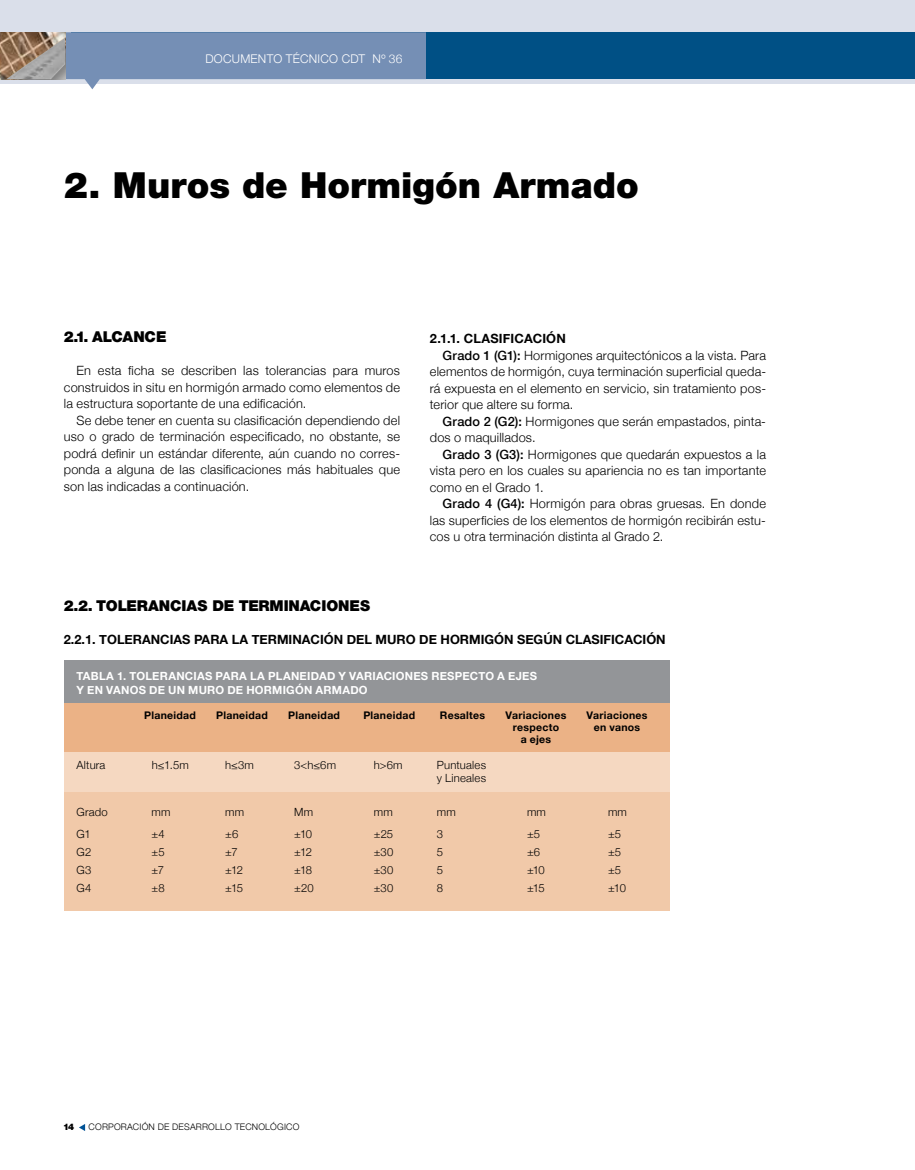
<style>
.page{position:relative;width:915px;height:1170px;background:#fff}
.page>*{position:absolute;margin:0;border:0;box-sizing:border-box;transform-origin:0 0}
.t1{font:900 36px "Helvetica Neue";letter-spacing:.005em;color:#000}
.t2{font:900 15px "Helvetica Neue";letter-spacing:-.01em;color:#000}
.t3{font:300 12.75px/16.5px "Helvetica Neue";letter-spacing:.015em;color:#000;text-align:justify}
.t4{font:700 12.75px "Helvetica Neue";color:#000}
.t5{font:300 12px "Helvetica Neue";letter-spacing:.02em;color:#fff}
.t6{font:300 11.25px/13.5px "Helvetica Neue";letter-spacing:.015em;color:#000}
.t7{font:700 11.25px "Helvetica Neue";letter-spacing:.02em;color:#fff}
.t8{font:700 10.5px "Helvetica Neue";letter-spacing:.025em;color:#000}
.t9{font:300 9px "Helvetica Neue";letter-spacing:.02em;color:#000}
.t10{font:900 9px "Helvetica Neue";color:#000}
.s1{font-weight:500}
</style>
<div class="page">
<svg style="left:79px;top:1124px;width:6px;height:6px"></svg>
<div style="left:0;top:0;width:914px;height:84px;background:#dadfea"></div>
<div style="left:72px;top:32px;width:842px;height:47px;background:#005085"></div>
<svg style="left:0;top:32px;width:426px;height:57px"></svg>
<div style="left:0;top:32px;width:65px;height:47px;background:#000;opacity:.37"></div>
<img style="left:6px;top:38px;width:59px;height:41px">
<div style="left:64px;top:660px;width:605px;height:54px;background:#939598"></div>
<div style="left:64px;top:712px;width:605px;height:198px;background:#f1c9a9"></div>
<div style="left:64px;top:703px;width:605px;height:52px;background:#ebb286"></div>
<div style="left:64px;top:752px;width:605px;height:40px;background:#f5d8c1"></div>
<p class="t5" style="left:205px;top:52px;width:198px">documento técnico cdt nº 36</p>
<h1 class="t1" style="left:64px;top:163px;width:576px">2. MUROS DE HORMIGÓN ARMADO</h1>
<p class="t2" style="left:64px;top:328px;width:104px">2.1. ALCANCE</p>
<p class="t3" style="left:64px;top:362px;width:337px;text-indent:13px">En esta ficha se describen las tolerancias para muros construidos in situ en hormigón armado como elementos de la estructura soportante de una edificación.</p>
<p class="t3" style="left:64px;top:412px;width:337px;text-indent:13px">Se debe tener en cuenta su clasificación dependiendo del uso o grado de terminación especificado, no obstante, se podrá definir un estándar diferente, aún cuando no corres&shy;ponda a alguna de las clasificaciones más habituales que son las indicadas a continuación.</p>
<p class="t4" style="left:429px;top:331px;width:137px">2.1.1. CLASIFICACIÓN</p>
<p class="t3" style="left:442px;top:346px;width:325px"><span class="s1">Grado 1 (G1):</span> Hormigones arquitectónicos a la vista. Para</p>
<p class="t3" style="left:429px;top:363px;width:337px">elementos de hormigón, cuya terminación superficial queda-</p>
<p class="t3" style="left:429px;top:379px;width:337px">rá expuesta en el elemento en servicio, sin tratamiento pos-</p>
<p class="t3" style="left:429px;top:396px;width:145px">terior que altere su forma.</p>
<p class="t3" style="left:442px;top:412px;width:325px"><span class="s1">Grado 2 (G2):</span> Hormigones que serán empastados, pinta-</p>
<p class="t3" style="left:429px;top:429px;width:107px">dos o maquillados.</p>
<p class="t3" style="left:442px;top:445px;width:325px"><span class="s1">Grado 3 (G3):</span> Hormigones que quedarán expuestos a la</p>
<p class="t3" style="left:429px;top:462px;width:337px">vista pero en los cuales su apariencia no es tan importante</p>
<p class="t3" style="left:429px;top:478px;width:115px">como en el Grado 1.</p>
<p class="t3" style="left:442px;top:495px;width:325px"><span class="s1">Grado 4 (G4):</span> Hormigón para obras gruesas. En donde</p>
<p class="t3" style="left:429px;top:511px;width:337px">las superficies de los elementos de hormigón recibirán estu-</p>
<p class="t3" style="left:429px;top:528px;width:235px">cos u otra terminación distinta al Grado 2.</p>
<p class="t2" style="left:64px;top:597px;width:307px">2.2. TOLERANCIAS DE TERMINACIONES</p>
<p class="t4" style="left:64px;top:632px;width:603px">2.2.1. TOLERANCIAS PARA LA TERMINACIÓN DEL MURO DE HORMIGÓN SEGÚN CLASIFICACIÓN</p>
<p class="t7" style="left:77px;top:669px;width:372px">TABLA 1. TOLERANC IAS PARA LA PLANEIDAD Y VARIAC IONES RESPECT</p>
<p class="t7" style="left:485px;top:669px;width:45px">O A EJES</p>
<p class="t7" style="left:77px;top:682px;width:292px">Y EN VANOS DE UN MURO DE HORMIGÓN ARMADO</p>
<p class="t8" style="left:144px;top:708px;width:53px">PLANEIDAD</p>
<p class="t8" style="left:216px;top:708px;width:53px">PLANEIDAD</p>
<p class="t8" style="left:288px;top:708px;width:53px">PLANEIDAD</p>
<p class="t8" style="left:363px;top:708px;width:69px">PLANEIDAD R</p>
<p class="t8" style="left:447px;top:708px;width:39px">ESALTES</p>
<p class="t8" style="left:505px;top:708px;width:62px">VARIACIONES</p>
<p class="t8" style="left:586px;top:708px;width:62px">VARIACIONES</p>
<p class="t8" style="left:512px;top:720px;width:48px">RESPECTO</p>
<p class="t8" style="left:593px;top:720px;width:48px">EN VANOS</p>
<p class="t8" style="left:520px;top:732px;width:32px">A EJES</p>
<p class="t6" style="left:77px;top:757px;width:30px">Altura</p>
<p class="t6" style="left:152px;top:757px;width:39px">h≤1.5m</p>
<p class="t6" style="left:225px;top:757px;width:30px">h≤3m</p>
<p class="t6" style="left:294px;top:757px;width:43px">3&lt;h≤6m</p>
<p class="t6" style="left:374px;top:757px;width:30px">h&gt;6m</p>
<p class="t6" style="left:437px;top:757px;width:51px">Puntuales y Lineales</p>
<p class="t6" style="left:77px;top:804px;width:33px">Grado</p>
<p class="t6" style="left:152px;top:804px;width:20px">mm</p>
<p class="t6" style="left:225px;top:804px;width:20px">mm</p>
<p class="t6" style="left:294px;top:804px;width:20px">Mm</p>
<p class="t6" style="left:374px;top:804px;width:20px">mm</p>
<p class="t6" style="left:437px;top:804px;width:20px">mm</p>
<p class="t6" style="left:527px;top:804px;width:20px">mm</p>
<p class="t6" style="left:608px;top:804px;width:20px">mm</p>
<p class="t6" style="left:77px;top:826px;width:16px">G1</p>
<p class="t6" style="left:152px;top:826px;width:15px">±4</p>
<p class="t6" style="left:225px;top:826px;width:15px">±6</p>
<p class="t6" style="left:294px;top:826px;width:19px">±10</p>
<p class="t6" style="left:374px;top:826px;width:21px">±25</p>
<p class="t6" style="left:437px;top:826px;width:8px">3</p>
<p class="t6" style="left:527px;top:826px;width:15px">±5</p>
<p class="t6" style="left:608px;top:826px;width:15px">±5</p>
<p class="t6" style="left:77px;top:844px;width:16px">G2</p>
<p class="t6" style="left:152px;top:844px;width:15px">±5</p>
<p class="t6" style="left:225px;top:844px;width:14px">±7</p>
<p class="t6" style="left:294px;top:844px;width:19px">±12</p>
<p class="t6" style="left:374px;top:844px;width:21px">±30</p>
<p class="t6" style="left:437px;top:844px;width:8px">5</p>
<p class="t6" style="left:527px;top:844px;width:15px">±6</p>
<p class="t6" style="left:608px;top:844px;width:15px">±5</p>
<p class="t6" style="left:77px;top:862px;width:16px">G3</p>
<p class="t6" style="left:152px;top:862px;width:14px">±7</p>
<p class="t6" style="left:225px;top:862px;width:19px">±12</p>
<p class="t6" style="left:294px;top:862px;width:19px">±18</p>
<p class="t6" style="left:374px;top:862px;width:21px">±30</p>
<p class="t6" style="left:437px;top:862px;width:8px">5</p>
<p class="t6" style="left:527px;top:862px;width:19px">±10</p>
<p class="t6" style="left:608px;top:862px;width:15px">±5</p>
<p class="t6" style="left:77px;top:880px;width:16px">G4</p>
<p class="t6" style="left:152px;top:880px;width:15px">±8</p>
<p class="t6" style="left:225px;top:880px;width:19px">±15</p>
<p class="t6" style="left:294px;top:880px;width:21px">±20</p>
<p class="t6" style="left:374px;top:880px;width:21px">±30</p>
<p class="t6" style="left:437px;top:880px;width:8px">8</p>
<p class="t6" style="left:527px;top:880px;width:19px">±15</p>
<p class="t6" style="left:608px;top:880px;width:19px">±10</p>
<p class="t10" style="left:63px;top:1121px;width:13px">14</p>
<p class="t9" style="left:89px;top:1121px;width:212px">corporación de desarrollo tecnológico</p>
</div>
